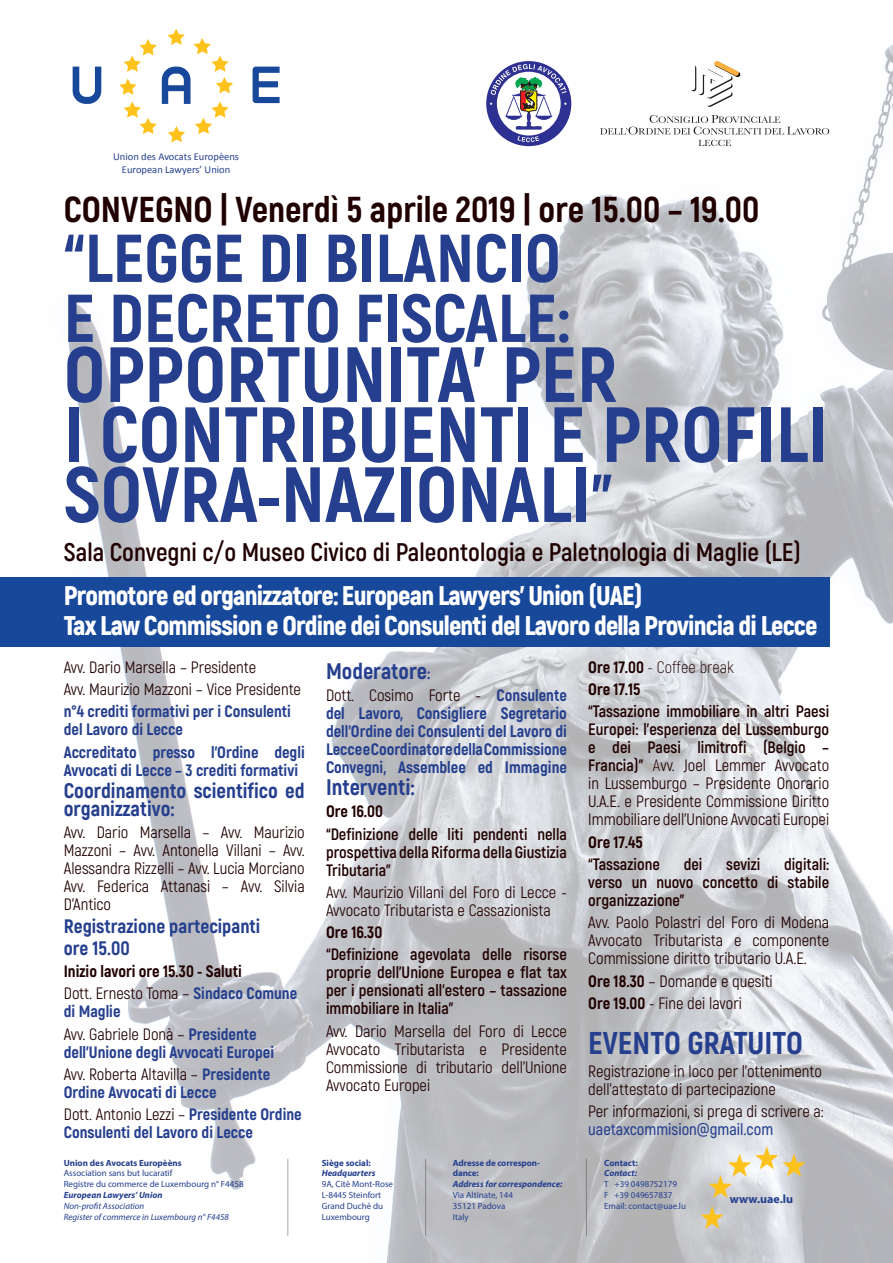
<style>
.page{position:relative;width:893px;height:1263px;background:#fff}
.page>*{position:absolute;margin:0;border:0;box-sizing:border-box;transform-origin:0 0}
.Normale{font:800 78px/60px "Akrobat";color:#253f8e}
.Normale-2{font:800 67.5px/60px "Akrobat";color:#253f8e}
.Normale-3{font:800 36px "Akrobat";color:#200000}
.Normale-4{font:800 31.5px "Akrobat";color:#253f8e}
.t1{font:900 27px "Akrobat";letter-spacing:-.03em;color:#fff}
.Normale-5{font:700 25.5px "Akrobat";color:#200000}
.Normale-6{font:800 22.5px "Akrobat";color:#253f8e}
.Normale-7{font:800 21px/18px "Akrobat";color:#253f8e}
.Normale-8{font:800 19.5px "Akrobat";color:#253f8e}
.Normale-9{font:16.5px/18px "Akrobat";color:#200000;text-align:justify}
.Normale-10{font:800 16.5px/18px "Akrobat";color:#253f8e}
.Normale-11{font:700 16.5px/18px "Akrobat";color:#200000;text-align:justify}
.Normale-12{font:800 16.5px "Akrobat";color:#200000}
.Normale-13{font:300 16.5px "Akrobat";color:#200000}
.t2{font:700 12px "Myriad Pro";color:#253f8e}
.t3{font:10.5px "Calibri";color:#253f8e}
.t4{font:9px "Myriad Pro";color:#253f8e}
.t5{font:700 9px/10.8px "Myriad Pro";color:#253f8e}
.t6{font:italic 700 9px "Myriad Pro";color:#253f8e}
.t7{font:italic 9px "Myriad Pro";color:#253f8e}
.s1{font-size:67.5px}
.s2{font-weight:400;color:#200000}
.s3{font-size:16.5px}
.s4{font-weight:800}
.s5{font-weight:700}
.s6{font-weight:300}
.s7{font-weight:600;color:#253f8e}
</style>
<div class="page">
<img style="left:0;top:28px;width:893px;height:1235px">
<div style="left:0;top:577px;width:829px;height:69px;background:#17489a"></div>
<div style="left:486px;top:61px;width:85px;height:85px;background:#2e3092;border-radius:50%"></div>
<div style="left:497px;top:72px;width:64px;height:63px;background:#fff;border-radius:50%"></div>
<svg style="left:517px;top:136px;width:22px;height:6px"></svg>
<svg style="left:490px;top:64px;width:77px;height:66px"></svg>
<svg style="left:600px;top:115px;width:229px;height:31px"></svg>
<svg style="left:689px;top:61px;width:52px;height:46px"></svg>
<svg style="left:253px;top:67px;width:27px;height:36px"></svg>
<svg style="left:73px;top:67px;width:28px;height:37px"></svg>
<svg style="left:119px;top:29px;width:114px;height:113px"></svg>
<hr style="left:586px;top:1159px;width:1px;height:77px;background:#4b4c4d">
<hr style="left:425px;top:1159px;width:1px;height:77px;background:#4b4c4d">
<hr style="left:287px;top:1159px;width:1px;height:77px;background:#4b4c4d">
<svg style="left:701px;top:1206px;width:23px;height:23px"></svg>
<svg style="left:709px;top:1146px;width:97px;height:52px;background:#e0dac5"></svg>
<p class="t3" style="left:113px;top:150px;width:127px">Union des Avocats Europèens</p>
<p class="t3" style="left:122px;top:162px;width:110px">European Lawyers’ Union</p>
<p class="Normale-3" style="left:64px;top:186px;width:697px">CONVEGNO | Venerdì 5 aprile 2019 | ore 15.00 – 19.00</p>
<p class="Normale-2" style="left:64px;top:228px;width:507px">“LEGGE DI BILANCIO<br>E DECRETO FISCALE:</p>
<p class="Normale" style="left:64px;top:344px;width:555px">OPPORTUNITA’ PER</p>
<p class="Normale" style="left:64px;top:404px;width:766px">I CONTRIBUENTI E PROFILI<br>SOVRA-NAZIONALI<span class="s1">”</span></p>
<p class="Normale-5" style="left:64px;top:536px;width:739px">Sala Convegni c/o Museo Civico di Paleontologia e Paletnologia di Maglie (LE)</p>
<p class="t1" style="left:64px;top:578px;width:580px">Promotore ed organizzatore: European Lawyers’ Union (UAE)</p>
<p class="t1" style="left:64px;top:608px;width:755px">Tax Law Commission e Ordine dei Consulenti del Lavoro della Provincia di Lecce</p>
<p class="Normale-9" style="left:64px;top:658px;width:194px">Avv. Dario Marsella – Presidente</p>
<p class="Normale-9" style="left:64px;top:680px;width:239px">Avv. Maurizio Mazzoni – Vice Presidente</p>
<p class="Normale-10" style="left:64px;top:703px;width:229px">n°4 crediti formativi per i Consulenti del Lavoro di Lecce</p>
<p class="Normale-10" style="left:64px;top:743px;width:242px">Accreditato presso l’Ordine degli<br>Avvocati di Lecce – 3 crediti formativi</p>
<p class="Normale-7" style="left:64px;top:781px;width:242px">Coordinamento scientifico ed organizzativo:</p>
<p class="Normale-9" style="left:64px;top:823px;width:242px">Avv. Dario Marsella – Avv. Maurizio Mazzoni – Avv. Antonella Villani – Avv.<br>Alessandra Rizzelli – Avv. Lucia Morciano Avv. Federica Attanasi – Avv. Silvia D’Antico</p>
<p class="Normale-8" style="left:64px;top:913px;width:198px">Registrazione partecipanti</p>
<p class="Normale-8" style="left:64px;top:935px;width:67px">ore 15.00</p>
<p class="Normale-12" style="left:64px;top:961px;width:179px">Inizio lavori ore 15.30 - Saluti</p>
<p class="Normale-10" style="left:64px;top:984px;width:235px"><span class="s2">Dott. Ernesto Toma –</span> Sindaco Comune di Maglie</p>
<p class="Normale-10" style="left:64px;top:1025px;width:212px"><span class="s2">Avv. Gabriele Donà –</span> Presidente dell’Unione degli Avvocati Europei</p>
<p class="Normale-10" style="left:64px;top:1065px;width:208px"><span class="s2">Avv. Roberta Altavilla –</span> Presidente<br>Ordine Avvocati di Lecce</p>
<p class="Normale-10" style="left:64px;top:1105px;width:239px"><span class="s2">Dott. Antonio Lezzi –</span> Presidente Ordine<br>Consulenti del Lavoro di Lecce</p>
<p class="t5" style="left:64px;top:1157px;width:119px">Union des Avocats Europèèns</p>
<p class="t4" style="left:64px;top:1168px;width:110px">Association sans but lucaratif</p>
<p class="t4" style="left:64px;top:1178px;width:181px">Registre du commerce de Luxembourg n° F4458</p>
<p class="t6" style="left:64px;top:1189px;width:100px">European Lawyers’ Union</p>
<p class="t7" style="left:64px;top:1200px;width:82px">Non-profit Association</p>
<p class="t7" style="left:64px;top:1211px;width:167px">Register of commerce in Luxembourg n° F4458</p>
<p class="Normale-6" style="left:326px;top:656px;width:106px">Moderatore<span class="s3">:</span></p>
<p class="Normale-10" style="left:326px;top:686px;width:242px;text-align:justify"><span class="s2">Dott. Cosimo Forte -</span> Consulente del Lavoro, Consigliere Segretario dell’Ordine dei Consulenti del Lavoro di Lecce e Coordinatore della Commissione Convegni, Assemblee ed Immagine</p>
<p class="Normale-6" style="left:326px;top:773px;width:90px">Interventi:</p>
<p class="Normale-12" style="left:326px;top:801px;width:59px">Ore 16.00</p>
<p class="Normale-11" style="left:326px;top:825px;width:242px">“Definizione delle liti pendenti nella prospettiva della Riforma della Giustizia Tributaria”</p>
<p class="Normale-9" style="left:326px;top:883px;width:242px">Avv. Maurizio Villani del Foro di Lecce -<br>Avvocato Tributarista e Cassazionista</p>
<p class="Normale-12" style="left:326px;top:922px;width:58px">Ore 16.30</p>
<p class="Normale-11" style="left:326px;top:945px;width:242px">“Definizione agevolata delle risorse proprie dell’Unione Europea e flat tax per i pensionati all’estero – tassazione immobiliare in Italia”</p>
<p class="Normale-9" style="left:326px;top:1022px;width:242px">Avv. Dario Marsella del Foro di Lecce Avvocato Tributarista e Presidente Commissione di tributario dell’Unione Avvocato Europei</p>
<p class="t5" style="left:322px;top:1157px;width:51px">Siège social:</p>
<p class="t6" style="left:322px;top:1167px;width:55px">Headquarters</p>
<p class="t4" style="left:322px;top:1178px;width:73px">9A, Citè Mont-Rose</p>
<p class="t4" style="left:322px;top:1189px;width:61px">L-8445 Steinfort</p>
<p class="t4" style="left:322px;top:1200px;width:63px">Grand Duchè du</p>
<p class="t4" style="left:322px;top:1211px;width:50px">Luxembourg</p>
<p class="t5" style="left:453px;top:1157px;width:89px">Adresse de correspon&shy;dance:</p>
<p class="t6" style="left:453px;top:1178px;width:111px">Address for correspondence:</p>
<p class="t4" style="left:453px;top:1189px;width:62px">Via Altinate, 144</p>
<p class="t4" style="left:453px;top:1200px;width:54px">35121 Padova</p>
<p class="t4" style="left:453px;top:1211px;width:17px">Italy</p>
<p class="Normale-13" style="left:588px;top:657px;width:147px"><span class="s4">Ore 17.00</span> - Coffee break</p>
<p class="Normale-12" style="left:588px;top:679px;width:54px">Ore 17.15</p>
<p class="Normale-9" style="left:588px;top:703px;width:242px"><span class="s5">“Tassazione immobiliare in altri Paesi Europei: l’esperienza del Lussemburgo e dei Paesi limitrofi (Belgio – Francia)”</span> <span class="s6">A</span>vv. Joel Lemmer Avvocato in Lussemburgo – Presidente Onorario U.A.E. e Presidente Commissione Diritto Immobiliare dell’Unione Avvocati Europei</p>
<p class="Normale-12" style="left:588px;top:831px;width:56px">Ore 17.45</p>
<p class="Normale-11" style="left:588px;top:855px;width:73px">“Tassazione</p>
<p class="Normale-11" style="left:684px;top:855px;width:20px">dei</p>
<p class="Normale-11" style="left:726px;top:855px;width:36px">sevizi</p>
<p class="Normale-11" style="left:588px;top:855px;width:242px;text-indent:196px">digitali: verso un nuovo concetto di stabile organizzazione”</p>
<p class="Normale-9" style="left:588px;top:913px;width:242px">Avv. Paolo Polastri del Foro di Modena Avvocato Tributarista e componente Commissione diritto tributario U.A.E.</p>
<p class="Normale-9" style="left:588px;top:972px;width:186px"><span class="s4">Ore 18.30</span> – Domande e quesiti</p>
<p class="Normale-9" style="left:588px;top:994px;width:155px"><span class="s4">Ore 19.00</span> - Fine dei lavori</p>
<p class="Normale-4" style="left:588px;top:1023px;width:216px">EVENTO GRATUITO</p>
<p class="Normale-9" style="left:588px;top:1062px;width:235px">Registrazione in loco per l’ottenimento dell’attestato di partecipazione</p>
<p class="Normale-9" style="left:588px;top:1102px;width:237px">Per informazioni, si prega di scrivere a: <span class="s7">uaetaxcommision@gmail.com</span></p>
<p class="t5" style="left:604px;top:1157px;width:35px">Contact:</p>
<p class="t6" style="left:604px;top:1167px;width:34px">Contact:</p>
<p class="t4" style="left:604px;top:1178px;width:74px">T +39 0498752179</p>
<p class="t4" style="left:604px;top:1189px;width:70px">F +39 049657837</p>
<p class="t4" style="left:604px;top:1200px;width:83px">Email: contact@uae.lu</p>
<p class="t2" style="left:730px;top:1191px;width:65px">www.uae.lu</p>
</div>
